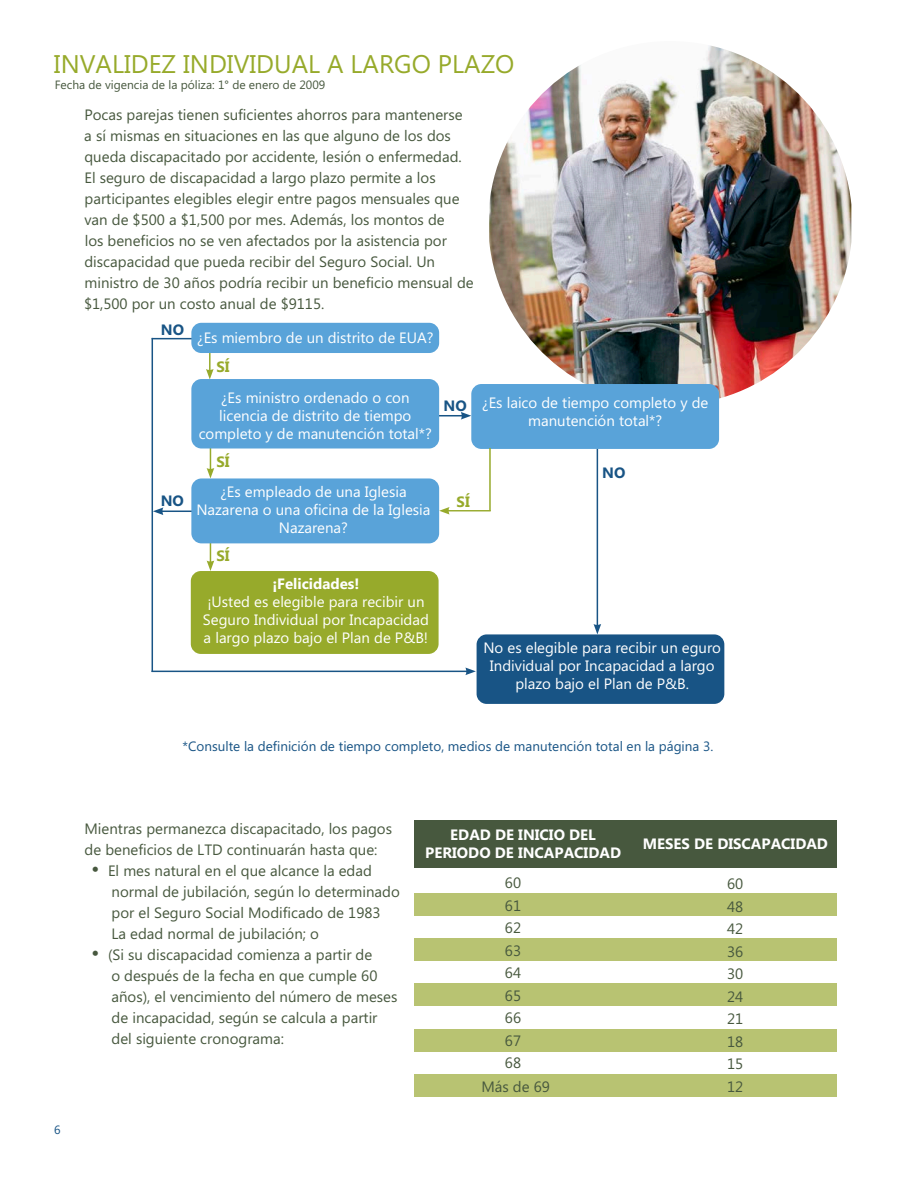
<style>
.page{position:relative;width:918px;height:1188px;background:#fff}
.page>*{position:absolute;margin:0;border:0;box-sizing:border-box;transform-origin:0 0}
.t1{font:25.5px "Microsoft Phags Pa";color:#97aa2b}
.t2{font:15px/21px "Microsoft Phags Pa";color:#47583e}
.t3{font:15px/18px "Microsoft Phags Pa";color:#fff;text-align:center}
.t4{font:700 15px/18px "Microsoft Phags Pa";color:#fff;text-align:center}
.t5{font:700 15px "Microsoft Phags Pa";color:#97aa2b}
.t6{font:700 15px "Microsoft Phags Pa";color:#185485}
.t7{font:13.5px "Microsoft Phags Pa";color:#185485}
.t8{font:12px "Microsoft Phags Pa";color:#47583e}
.t9{font:12px "Microsoft Phags Pa";color:#185485}
.s1{font-size:21px}
</style>
<div class="page">
<img style="left:489px;top:45px;width:362px;height:360px">
<hr style="left:152px;top:338px;width:41px;height:1px;background:#185485">
<div style="left:191px;top:323px;width:248px;height:30px;background:#59a3d9;border-radius:10px"></div>
<svg style="left:439px;top:412px;width:32px;height:8px"></svg>
<div style="left:471px;top:384px;width:248px;height:65px;background:#59a3d9;border-radius:10px"></div>
<hr style="left:489px;top:448px;width:2px;height:63px;background:#97aa2b">
<hr style="left:597px;top:449px;width:1px;height:177px;background:#185485">
<svg style="left:594px;top:624px;width:7px;height:10px"></svg>
<hr style="left:152px;top:338px;width:1px;height:334px;background:#185485">
<div style="left:414px;top:820px;width:423px;height:47px;background:#47583e"></div>
<div style="left:414px;top:893px;width:423px;height:22px;background:#b8c372"></div>
<div style="left:414px;top:939px;width:423px;height:22px;background:#b8c372"></div>
<div style="left:414px;top:984px;width:423px;height:22px;background:#b8c372"></div>
<div style="left:414px;top:1029px;width:423px;height:22px;background:#b8c372"></div>
<div style="left:414px;top:1074px;width:423px;height:22px;background:#b8c372"></div>
<div style="left:477px;top:634px;width:247px;height:70px;background:#185485;border-radius:10px"></div>
<svg style="left:206px;top:353px;width:8px;height:26px"></svg>
<svg style="left:207px;top:543px;width:7px;height:28px"></svg>
<svg style="left:207px;top:449px;width:7px;height:29px"></svg>
<div style="left:191px;top:571px;width:248px;height:83px;background:#97aa2b;border-radius:10px"></div>
<hr style="left:447px;top:510px;width:44px;height:1px;background:#97aa2b">
<svg style="left:439px;top:507px;width:11px;height:8px"></svg>
<hr style="left:161px;top:511px;width:35px;height:1px;background:#185485">
<svg style="left:153px;top:507px;width:10px;height:8px"></svg>
<div style="left:191px;top:478px;width:248px;height:65px;background:#59a3d9;border-radius:10px"></div>
<hr style="left:152px;top:671px;width:316px;height:1px;background:#185485">
<svg style="left:465px;top:668px;width:11px;height:7px"></svg>
<div style="left:191px;top:379px;width:248px;height:70px;background:#59a3d9;border-radius:10px"></div>
<p class="t1" style="left:54px;top:46px;width:462px">INVALIDEZ INDIVIDUAL A LARGO PLAZO</p>
<p class="t8" style="left:55px;top:77px;width:272px">Fecha de vigencia de la póliza: 1° de enero de 2009</p>
<p class="t2" style="left:84px;top:103px;width:391px">Pocas parejas tienen suficientes ahorros para mantenerse<br>a sí mismas en situaciones en las que alguno de los dos queda discapacitado por accidente, lesión o enfermedad.<br>El seguro de discapacidad a largo plazo permite a los participantes elegibles elegir entre pagos mensuales que van de $500 a $1,500 por mes. Además, los montos de<br>los beneficios no se ven afectados por la asistencia por discapacidad que pueda recibir del Seguro Social. Un ministro de 30 años podría recibir un beneficio mensual de $1,500 por un costo anual de $9115.</p>
<p class="t6" style="left:161px;top:319px;width:25px">NO</p>
<p class="t6" style="left:161px;top:490px;width:25px">NO</p>
<p class="t3" style="left:197px;top:328px;width:238px">¿Es miembro de un distrito de EUA?</p>
<p class="t5" style="left:216px;top:356px;width:15px">SÍ</p>
<p class="t3" style="left:199px;top:388px;width:235px">¿Es ministro ordenado o con licencia de distrito de tiempo completo y de manutención total*?</p>
<p class="t5" style="left:216px;top:451px;width:15px">SÍ</p>
<p class="t3" style="left:196px;top:482px;width:236px">¿Es empleado de una Iglesia<br>Nazarena o una oficina de la Iglesia<br>Nazarena?</p>
<p class="t5" style="left:216px;top:545px;width:15px">SÍ</p>
<p class="t4" style="left:272px;top:574px;width:89px">¡Felicidades!</p>
<p class="t3" style="left:203px;top:592px;width:228px;text-align:left">¡Usted es elegible para recibir un<br>Seguro Individual por Incapacidad a largo plazo bajo el Plan de P&amp;B!</p>
<p class="t6" style="left:444px;top:395px;width:25px">NO</p>
<p class="t5" style="left:457px;top:491px;width:15px">SÍ</p>
<p class="t3" style="left:482px;top:393px;width:228px">¿Es laico de tiempo completo y de manutención total*?</p>
<p class="t6" style="left:602px;top:462px;width:25px">NO</p>
<p class="t3" style="left:483px;top:638px;width:239px">No es elegible para recibir un eguro<br>Individual por Incapacidad a largo plazo bajo el Plan de P&amp;B.</p>
<p class="t7" style="left:183px;top:737px;width:531px">*Consulte la definición de tiempo completo, medios de manutención total en la página 3.</p>
<p class="t2" style="left:85px;top:818px;width:309px">Mientras permanezca discapacitado, los pagos de beneficios de LTD continuarán hasta que:</p>
<p class="t2" style="left:112px;top:860px;width:290px;text-indent:-20px"><span class="s1">•</span> El mes natural en el que alcance la edad normal de jubilación, según lo determinado por el Seguro Social Modificado de 1983<br>La edad normal de jubilación; o</p>
<p class="t2" style="left:111px;top:944px;width:288px;text-indent:-20px"><span class="s1">•</span> (Si su discapacidad comienza a partir de<br>o después de la fecha en que cumple 60 años), el vencimiento del número de meses de incapacidad, según se calcula a partir del siguiente cronograma:</p>
<p class="t9" style="left:54px;top:1121px;width:8px">6</p>
<p class="t4" style="left:425px;top:825px;width:197px">EDAD DE INICIO DEL<br>PERIODO DE INCAPACIDAD</p>
<p class="t4" style="left:643px;top:834px;width:187px">MESES DE DISCAPACIDAD</p>
<p class="t2" style="left:505px;top:872px;width:18px">60</p>
<p class="t2" style="left:505px;top:894px;width:18px">61</p>
<p class="t2" style="left:505px;top:917px;width:18px">62</p>
<p class="t2" style="left:505px;top:939px;width:18px">63</p>
<p class="t2" style="left:505px;top:962px;width:18px">64</p>
<p class="t2" style="left:505px;top:984px;width:18px">65</p>
<p class="t2" style="left:505px;top:1007px;width:18px">66</p>
<p class="t2" style="left:505px;top:1029px;width:18px">67</p>
<p class="t2" style="left:505px;top:1052px;width:18px">68</p>
<p class="t2" style="left:727px;top:873px;width:18px">60</p>
<p class="t2" style="left:727px;top:895px;width:18px">48</p>
<p class="t2" style="left:727px;top:918px;width:18px">42</p>
<p class="t2" style="left:727px;top:940px;width:18px">36</p>
<p class="t2" style="left:727px;top:963px;width:18px">30</p>
<p class="t2" style="left:727px;top:985px;width:18px">24</p>
<p class="t2" style="left:727px;top:1008px;width:18px">21</p>
<p class="t2" style="left:727px;top:1030px;width:18px">18</p>
<p class="t2" style="left:727px;top:1053px;width:18px">15</p>
<p class="t2" style="left:727px;top:1075px;width:18px">12</p>
<p class="t2" style="left:481px;top:1075px;width:70px">Más de 69</p>
</div>
